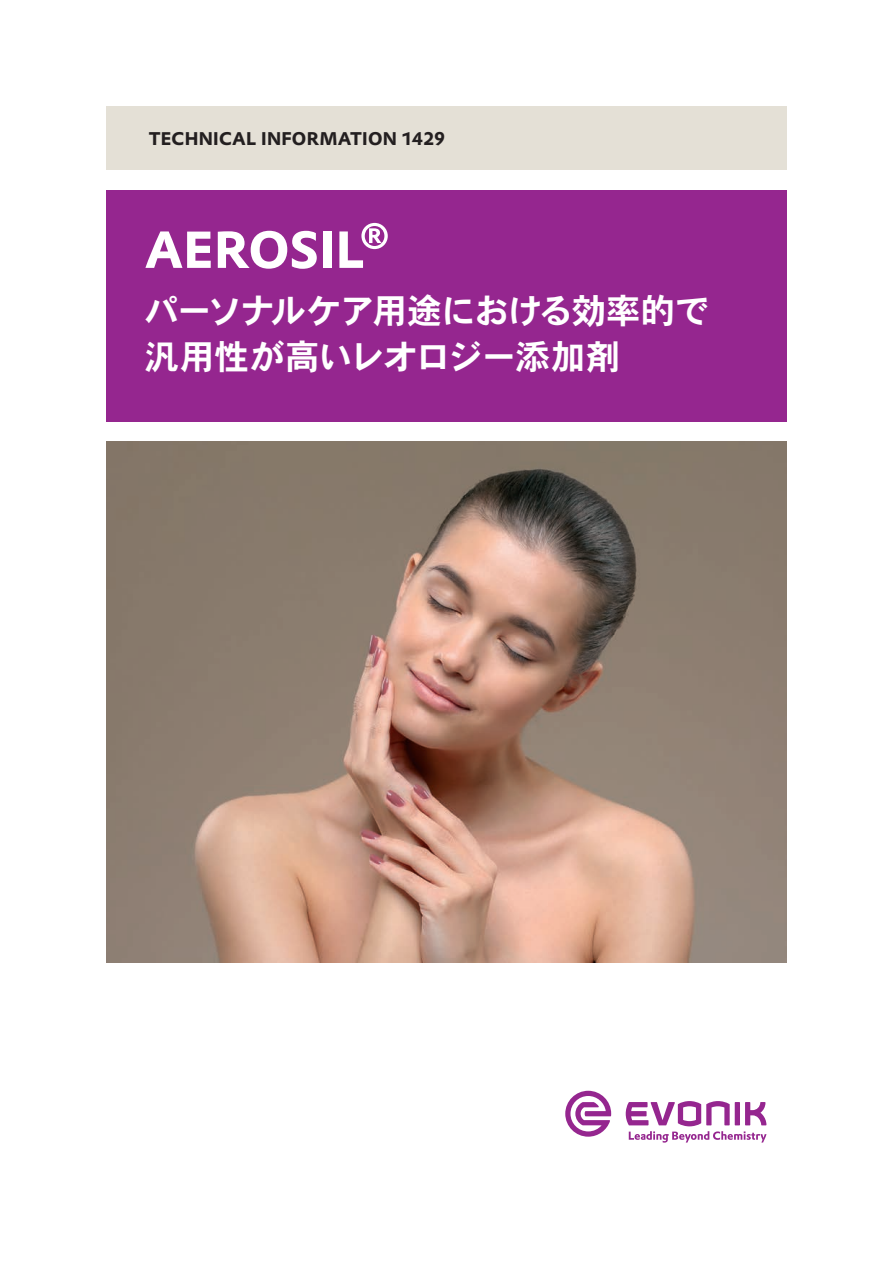
<style>
.page{position:relative;width:893px;height:1263px;background:#fff}
.page>*{position:absolute;margin:0;border:0;box-sizing:border-box;transform-origin:0 0}
.t1{font:700 51px "Evonik Prokyon";letter-spacing:.005em;color:#fff}
.t2{font:34.5px/46.5px "DFHS Gothic Std W7";letter-spacing:-.025em;color:#fff}
.t3{font:700 18px "Evonik Prokyon";letter-spacing:.015em;color:#231f20}
.s1{font-weight:500}
</style>
<div class="page">
<div style="left:106px;top:106px;width:681px;height:63px;background:#e4e0d6"></div>
<div style="left:106px;top:190px;width:681px;height:231px;background:#95268f"></div>
<svg style="left:626px;top:1101px;width:140px;height:41px"></svg>
<svg style="left:565px;top:1091px;width:46px;height:46px"></svg>
<img style="left:106px;top:441px;width:681px;height:522px">
<p class="t3" style="left:149px;top:124px;width:298px">TECHNICAL INFORMATION 1429</p>
<h1 class="t1" style="left:145px;top:208px;width:246px">AEROSIL<span class="s1">®</span></h1>
<p class="t2" style="left:145px;top:287px;width:566px">パーソナルケア用途における効率的で汎用性が高いレオロジー添加剤</p>
</div>
